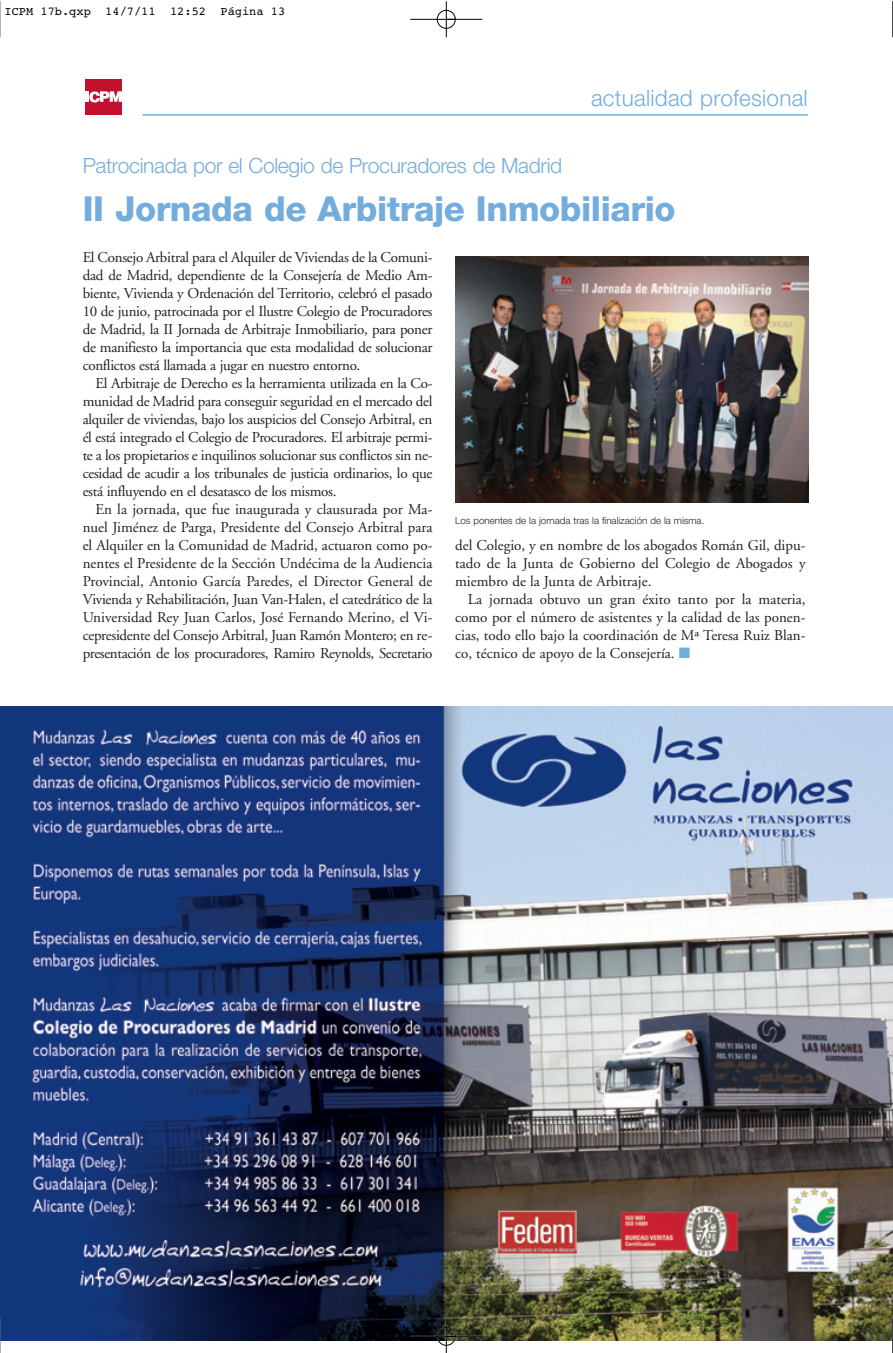
<style>
.page{position:relative;width:893px;height:1353px;background:#fff}
.page>*{position:absolute;margin:0;border:0;box-sizing:border-box;transform-origin:0 0}
.t1{font:800 34.5px "Helvetica Neue";letter-spacing:-.015em;color:#72addd}
.t2{font:300 22.5px "Helvetica Neue";letter-spacing:.01em;color:#72addd}
.t3{font:300 21px "Helvetica Neue";letter-spacing:-.015em;color:#72addd}
.t4{font:15px/18px "Adobe Garamond";letter-spacing:-.02em;color:#231f20;text-align:justify}
.t5{font:12px "Courier";color:#000}
.t6{font:300 9.75px "Helvetica Neue";color:#231f20}
.s1{color:#72addd}
</style>
<div class="page">
<img style="left:455px;top:256px;width:354px;height:247px">
<hr style="left:143px;top:115px;width:665px;height:1px;background:#72addd">
<div style="left:86px;top:79px;width:36px;height:36px;background:#c3102f"></div>
<svg style="left:86px;top:91px;width:36px;height:12px"></svg>
<img style="left:0;top:706px;width:892px;height:634px">
<hr style="left:0;top:1px;width:1px;height:36px;background:#000">
<hr style="left:892px;top:1px;width:1px;height:36px;background:#000">
<hr style="left:0;top:1318px;width:1px;height:35px;background:#000">
<hr style="left:892px;top:1318px;width:1px;height:35px;background:#000">
<div style="left:437px;top:10px;width:19px;height:19px;border:1px solid #fff;border-radius:50%"></div>
<div style="left:437px;top:1327px;width:19px;height:19px;border:1px solid #fff;border-radius:50%"></div>
<hr style="left:410px;top:19px;width:72px;height:1px;background:#000">
<hr style="left:410px;top:1336px;width:72px;height:1px;background:#000">
<hr style="left:446px;top:1px;width:1px;height:36px;background:#000">
<hr style="left:446px;top:1318px;width:1px;height:35px;background:#000">
<div style="left:437px;top:10px;width:18px;height:19px;border:1px solid #000;border-radius:50%"></div>
<div style="left:437px;top:1327px;width:18px;height:18px;border:1px solid #000;border-radius:50%"></div>
<p class="t5" style="left:4px;top:7px;width:282px">ICPM 17b.qxp 14/7/11 12:52 Página 13</p>
<h2 class="t2" style="left:591px;top:90px;width:218px">actualidad profesional</h2>
<h3 class="t3" style="left:83px;top:158px;width:481px">Patrocinada por el Colegio de Procuradores de Madrid</h3>
<h1 class="t1" style="left:83px;top:196px;width:594px">II Jornada de Arbitraje Inmobiliario</h1>
<p class="t4" style="left:83px;top:250px;width:351px">El Consejo Arbitral para el Alquiler de Viviendas de la Comuni&shy;dad de Madrid, dependiente de la Consejería de Medio Am&shy;biente, Vivienda y Ordenación del Territorio, celebró el pasado 10 de junio, patrocinada por el Ilustre Colegio de Procuradores de Madrid, la II Jornada de Arbitraje Inmobiliario, para poner de manifiesto la importancia que esta modalidad de solucionar conflictos está llamada a jugar en nuestro entorno.</p>
<p class="t4" style="left:83px;top:376px;width:351px;text-indent:13px">El Arbitraje de Derecho es la herramienta utilizada en la Co&shy;munidad de Madrid para conseguir seguridad en el mercado del alquiler de viviendas, bajo los auspicios del Consejo Arbitral, en él está integrado el Colegio de Procuradores. El arbitraje permi&shy;te a los propietarios e inquilinos solucionar sus conflictos sin ne&shy;cesidad de acudir a los tribunales de justicia ordinarios, lo que está influyendo en el desatasco de los mismos.</p>
<p class="t4" style="left:83px;top:502px;width:351px;text-indent:13px">En la jornada, que fue inaugurada y clausurada por Ma&shy;nuel Jiménez de Parga, Presidente del Consejo Arbitral para el Alquiler en la Comunidad de Madrid, actuaron como po&shy;nentes el Presidente de la Sección Undécima de la Audiencia Provincial, Antonio García Paredes, el Director General de Vivienda y Rehabilitación, Juan Van-Halen, el catedrático de la Universidad Rey Juan Carlos, José Fernando Merino, el Vi&shy;cepresidente del Consejo Arbitral, Juan Ramón Montero; en re&shy;presentación de los procuradores, Ramiro Reynolds, Secretario</p>
<p class="t6" style="left:455px;top:517px;width:251px">Los ponentes de la jornada tras la finalización de la misma.</p>
<p class="t4" style="left:455px;top:538px;width:352px">del Colegio, y en nombre de los abogados Román Gil, dipu&shy;tado de la Junta de Gobierno del Colegio de Abogados y miembro de la Junta de Arbitraje.</p>
<p class="t4" style="left:455px;top:592px;width:352px;text-indent:13px">La jornada obtuvo un gran éxito tanto por la materia, como por el número de asistentes y la calidad de las ponen&shy;cias, todo ello bajo la coordinación de Mª Teresa Ruiz Blan&shy;co, técnico de apoyo de la Consejería. <span class="s1">■</span></p>
</div>
